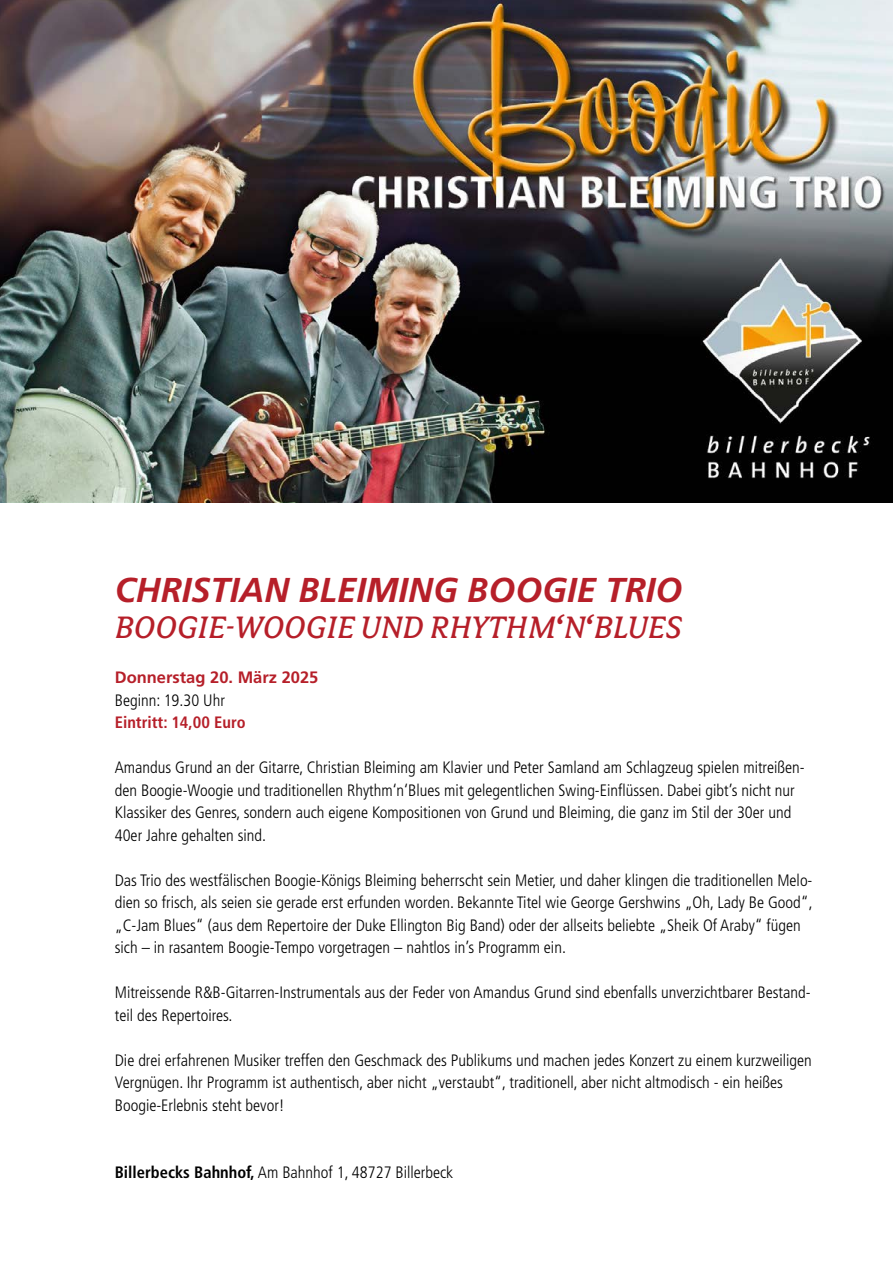
<style>
.page{position:relative;width:893px;height:1263px;background:#fff}
.page>*{position:absolute;margin:0;border:0;box-sizing:border-box;transform-origin:0 0}
.t1{font:italic 34.5px "Avance OT";letter-spacing:.01em;color:#b61f29}
.t2{font:italic 700 34.5px "Frutiger LT Std";color:#b61f29}
.t3{font:300 condensed 16.5px/22.5px "Frutiger LT Std";color:#000}
.t4{font:700 16.5px "Frutiger LT Std";color:#b61f29}
.t5{font:700 condensed 16.5px "Frutiger LT Std";color:#b61f29}
.s1{font-weight:700}
</style>
<div class="page">
<img style="left:0;top:0;width:893px;height:503px">
<h1 class="t2" style="left:115px;top:570px;width:569px">CHRISTIAN BLEIMING BOOGIE TRIO</h1>
<h1 class="t1" style="left:115px;top:609px;width:568px">BOOGIE-WOOGIE UND RHYTHM‘N‘BLUES</h1>
<p class="t4" style="left:115px;top:668px;width:205px">Donnerstag 20. März 2025</p>
<p class="t3" style="left:115px;top:689px;width:112px">Beginn: 19.30 Uhr</p>
<p class="t5" style="left:115px;top:713px;width:132px">Eintritt: 14,00 Euro</p>
<p class="t3" style="left:115px;top:756px;width:691px">Amandus Grund an der Gitarre, Christian Bleiming am Klavier und Peter Samland am Schlagzeug spielen mitreißen&shy;den Boogie-Woogie und traditionellen Rhythm‘n‘Blues mit gelegentlichen Swing-Einflüssen. Dabei gibt’s nicht nur Klassiker des Genres, sondern auch eigene Kompositionen von Grund und Bleiming, die ganz im Stil der 30er und 40er Jahre gehalten sind.</p>
<p class="t3" style="left:115px;top:869px;width:699px">Das Trio des westfälischen Boogie-Königs Bleiming beherrscht sein Metier, und daher klingen die traditionellen Melo&shy;dien so frisch, als seien sie gerade erst erfunden worden. Bekannte Titel wie George Gershwins „Oh, Lady Be Good“, „C-Jam Blues“ (aus dem Repertoire der Duke Ellington Big Band) oder der allseits beliebte „Sheik Of Araby“ fügen sich – in rasantem Boogie-Tempo vorgetragen – nahtlos in’s Programm ein.</p>
<p class="t3" style="left:115px;top:981px;width:697px">Mitreissende R&amp;B-Gitarren-Instrumentals aus der Feder von Amandus Grund sind ebenfalls unverzichtbarer Bestand&shy;teil des Repertoires.</p>
<p class="t3" style="left:115px;top:1049px;width:698px">Die drei erfahrenen Musiker treffen den Geschmack des Publikums und machen jedes Konzert zu einem kurzweiligen<br>Vergnügen. Ihr Programm ist authentisch, aber nicht „verstaubt“, traditionell, aber nicht altmodisch - ein heißes<br>Boogie-Erlebnis steht bevor!</p>
<p class="t3" style="left:115px;top:1161px;width:340px"><span class="s1">Billerbecks Bahnhof,</span> Am Bahnhof 1, 48727 Billerbeck</p>
</div>
